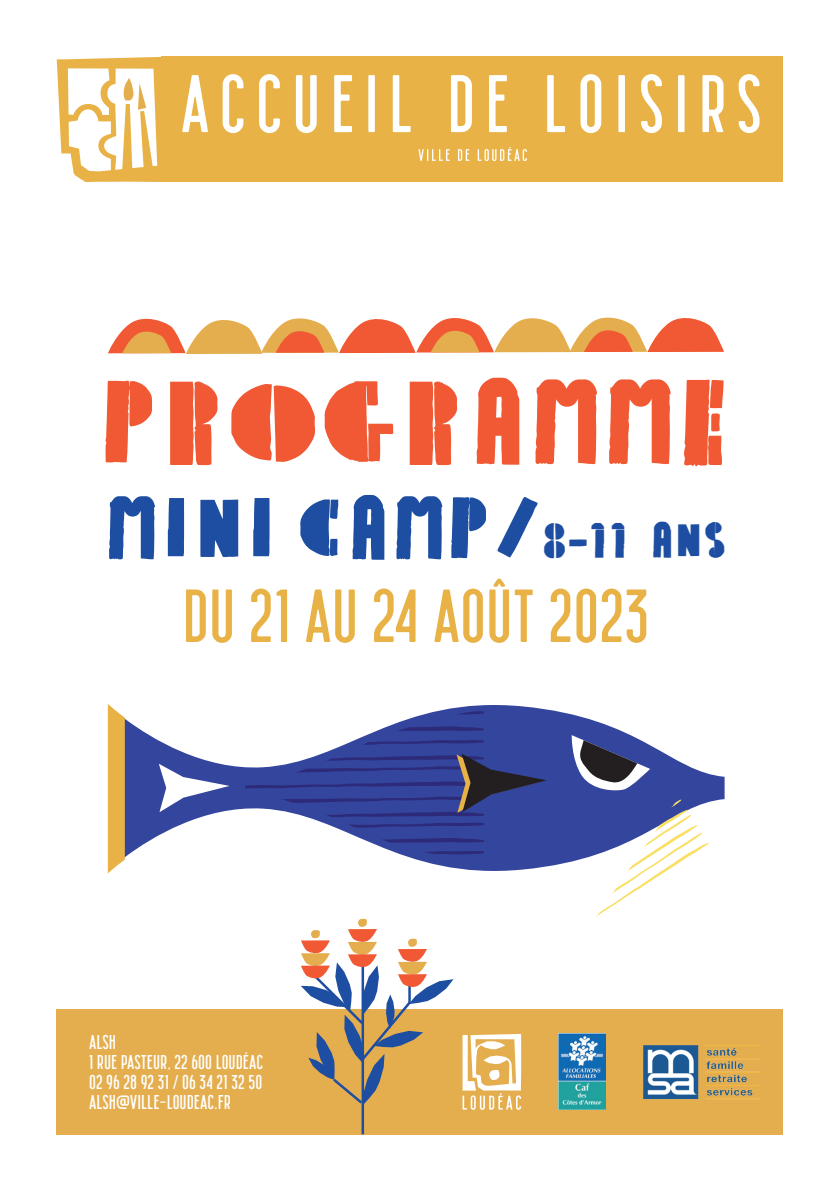
<style>
.page{position:relative;width:840px;height:1191px;background:#fff}
.page>*{position:absolute;margin:0;border:0;box-sizing:border-box;transform-origin:0 0}
.t1{font:96.6px "Palette Mosaic";letter-spacing:-.04em;color:#f05933}
.t2{font:75px "Mojito";color:#e8b246}
.t3{font:72px "Palette Mosaic";letter-spacing:-.04em;color:#1e4ea1}
.t4{font:20px/20px "Mojito";color:#fff}
.s1{font-size:40px}
</style>
<div class="page">
<div style="left:57px;top:1009px;width:725px;height:125px;background:#e4ae4f"></div>
<svg style="left:57px;top:57px;width:104px;height:125px"></svg>
<div style="left:161px;top:57px;width:621px;height:125px;background:#e8b246"></div>
<svg style="left:182px;top:75px;width:26px;height:57px"></svg>
<svg style="left:222px;top:74px;width:21px;height:59px"></svg>
<svg style="left:259px;top:74px;width:21px;height:59px"></svg>
<svg style="left:296px;top:75px;width:20px;height:58px"></svg>
<svg style="left:334px;top:75px;width:18px;height:57px"></svg>
<div style="left:368px;top:75px;width:6px;height:57px;background:#fff"></div>
<svg style="left:392px;top:75px;width:18px;height:57px"></svg>
<svg style="left:451px;top:75px;width:20px;height:57px"></svg>
<svg style="left:489px;top:75px;width:17px;height:57px"></svg>
<svg style="left:547px;top:75px;width:17px;height:57px"></svg>
<svg style="left:580px;top:74px;width:21px;height:59px"></svg>
<div style="left:618px;top:75px;width:6px;height:57px;background:#fff"></div>
<svg style="left:641px;top:74px;width:20px;height:59px"></svg>
<div style="left:677px;top:75px;width:7px;height:57px;background:#fff"></div>
<svg style="left:702px;top:75px;width:21px;height:57px"></svg>
<svg style="left:738px;top:74px;width:21px;height:59px"></svg>
<svg style="left:418px;top:149px;width:31px;height:12px"></svg>
<svg style="left:458px;top:149px;width:11px;height:12px"></svg>
<svg style="left:477px;top:147px;width:49px;height:14px"></svg>
<img style="left:558px;top:1033px;width:47px;height:76px">
<img style="left:643px;top:1045px;width:117px;height:54px">
<svg style="left:462px;top:1033px;width:59px;height:76px"></svg>
<svg style="left:125px;top:705px;width:599px;height:166px"></svg>
<svg style="left:159px;top:763px;width:70px;height:49px"></svg>
<svg style="left:108px;top:704px;width:17px;height:169px;background:#e8b755"></svg>
<svg style="left:245px;top:711px;width:239px;height:7px"></svg>
<svg style="left:245px;top:726px;width:239px;height:7px"></svg>
<svg style="left:245px;top:740px;width:239px;height:7px"></svg>
<svg style="left:245px;top:838px;width:239px;height:7px"></svg>
<svg style="left:245px;top:851px;width:239px;height:7px"></svg>
<svg style="left:245px;top:753px;width:301px;height:76px;background:#465197"></svg>
<hr style="left:361px;top:964px;width:3px;height:170px;background:#1e4ea1">
<svg style="left:301px;top:918px;width:152px;height:188px"></svg>
<svg style="left:571px;top:735px;width:137px;height:182px"></svg>
<svg style="left:108px;top:317px;width:615px;height:37px"></svg>
<h1 class="t1" style="left:96px;top:373px;width:639px">PROGRAMME</h1>
<h3 class="t3" style="left:102px;top:492px;width:628px">MINI CAMP/<span class="s1">8-11 ANS</span></h3>
<h2 class="t2" style="left:182px;top:574px;width:468px">DU 21 AU 24 AOÛT 2023</h2>
<p class="t4" style="left:89px;top:1031px;width:176px">ALSH<br>1 RUE PASTEUR, 22 600 LOUDÉAC<br>02 96 28 92 31 / 06 34 21 32 50<br>ALSH@VILLE-LOUDEAC.FR</p>
</div>
